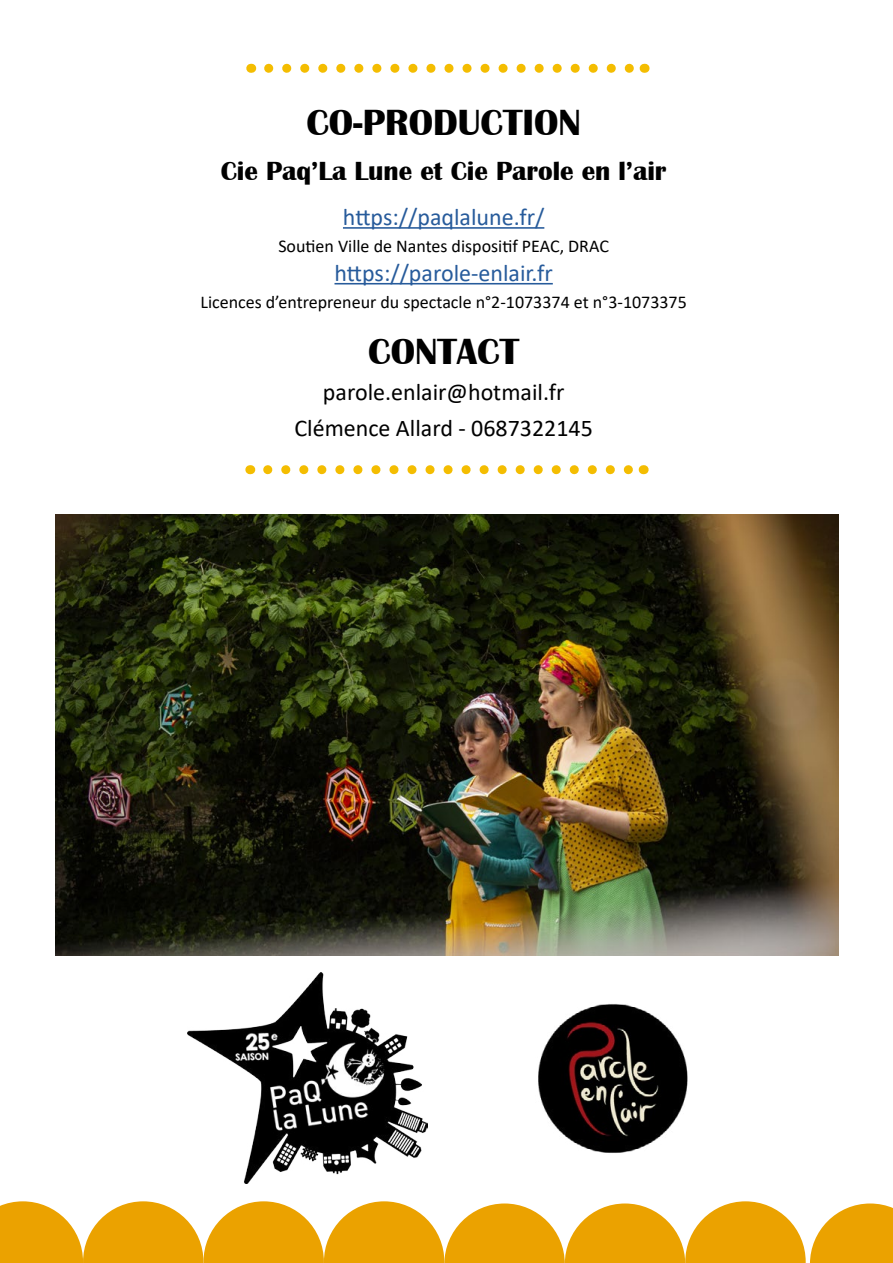
<style>
.page{position:relative;width:893px;height:1263px;background:#fff}
.page>*{position:absolute;margin:0;border:0;box-sizing:border-box;transform-origin:0 0}
.t1{font:700 37.5px "Britannic";color:#000}
.t2{font:700 27px "Britannic";color:#000}
.t3{font:24px/36px "Calibri";color:#000;text-align:center}
.t4{font:24px "Calibri";color:#275b9b}
.t5{font:18px "Calibri";color:#000}
</style>
<div class="page">
<svg style="left:269px;top:64px;width:365px;height:9px"></svg>
<svg style="left:268px;top:465px;width:365px;height:9px"></svg>
<img style="left:56px;top:514px;width:783px;height:441px">
<img style="left:538px;top:1004px;width:150px;height:149px">
<svg style="left:0;top:1201px;width:893px;height:62px"></svg>
<img style="left:187px;top:972px;width:241px;height:211px">
<hr style="left:343px;top:227px;width:201px;height:2px;background:#275b9b">
<hr style="left:334px;top:283px;width:219px;height:1px;background:#275b9b">
<h1 class="t1" style="left:306px;top:102px;width:276px">CO-PRODUCTION</h1>
<h2 class="t2" style="left:221px;top:156px;width:447px">Cie Paq’La Lune et Cie Parole en l’air</h2>
<h3 class="t4" style="left:343px;top:201px;width:203px">https://paqlalune.fr/</h3>
<p class="t5" style="left:278px;top:234px;width:332px">Soutien Ville de Nantes dispositif PEAC, DRAC</p>
<h3 class="t4" style="left:334px;top:256px;width:220px">https://parole-enlair.fr</h3>
<p class="t5" style="left:200px;top:289px;width:488px">Licences d’entrepreneur du spectacle n°2-1073374 et n°3-1073375</p>
<h1 class="t1" style="left:368px;top:330px;width:152px">CONTACT</h1>
<h3 class="t3" style="left:294px;top:373px;width:300px">parole.enlair@hotmail.fr<br>Clémence Allard - 0687322145</h3>
</div>
